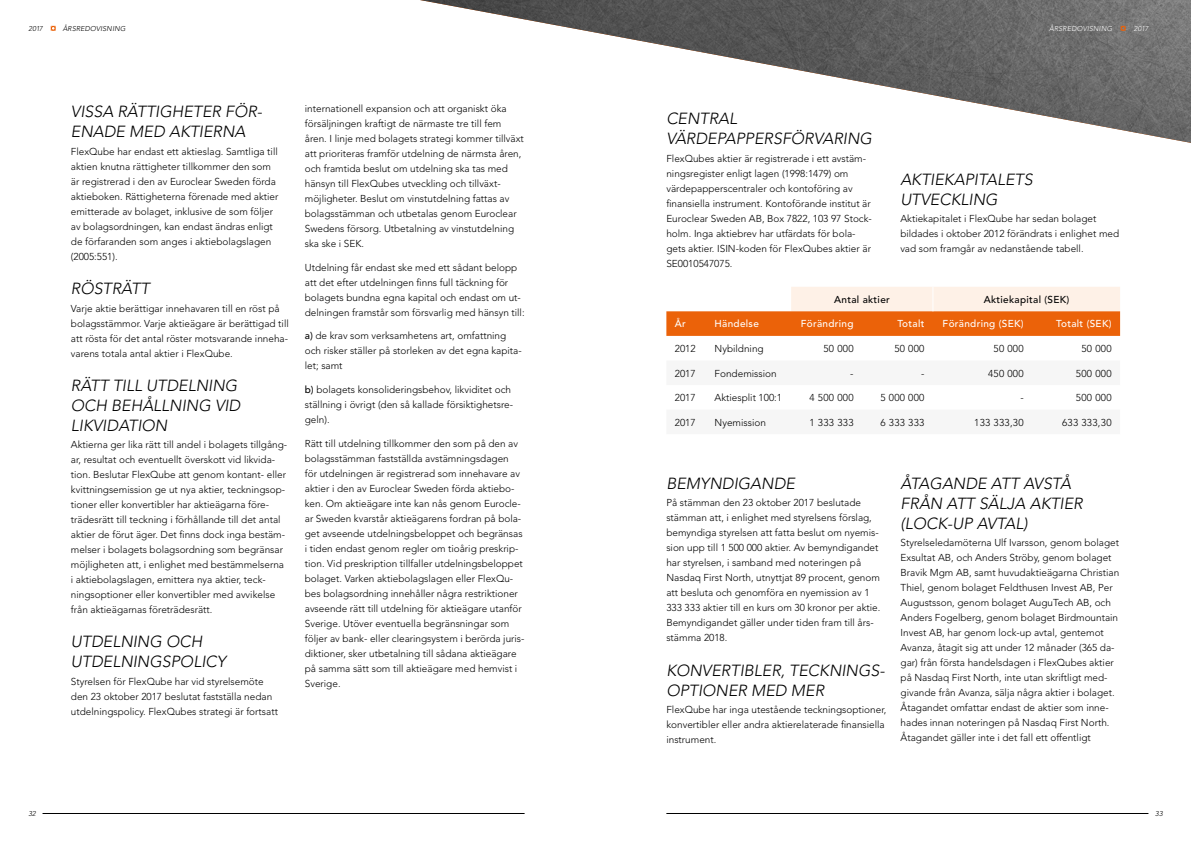
<style>
.page{position:relative;width:1191px;height:842px;background:#fff}
.page>*{position:absolute;margin:0;border:0;box-sizing:border-box;transform-origin:0 0}
.t1{font:italic 300 16px/20px "Avenir LT Std";color:#000}
.t2{font:300 10px/15px "Avenir LT Std";color:#000}
.t3{font:500 10px "Avenir LT Std";letter-spacing:.03em;color:#fff}
.t4{font:500 10px "Avenir LT Std";letter-spacing:.03em;color:#000}
.t5{font:italic 300 7px "Avenir LT Std";letter-spacing:.03em;color:#000}
.t6{font:italic 300 7px "Avenir LT Std";letter-spacing:.03em;color:#fff}
.s1{font-weight:500}
</style>
<div class="page">
<img style="left:420px;top:0;width:771px;height:143px">
<hr style="left:43px;top:813px;width:481px;height:1px;background:#000">
<svg style="left:51px;top:26px;width:5px;height:5px"></svg>
<svg style="left:1120px;top:26px;width:5px;height:5px"></svg>
<svg style="left:666px;top:287px;width:454px;height:49px;background:#f4ab7b"></svg>
<hr style="left:666px;top:813px;width:482px;height:1px;background:#000">
<p class="t5" style="left:28px;top:24px;width:16px">2017</p>
<p class="t5" style="left:63px;top:24px;width:64px">ÅRSREDOVISNING</p>
<p class="t6" style="left:1049px;top:24px;width:64px">ÅRSREDOVISNING</p>
<p class="t6" style="left:1133px;top:24px;width:16px">2017</p>
<h1 class="t1" style="left:71px;top:102px;width:193px">VISSA RÄTTIGHETER FÖR-<br>ENADE MED AKTIERNA</h1>
<p class="t2" style="left:71px;top:144px;width:209px">FlexQube har endast ett aktieslag. Samtliga till aktien knutna rättigheter tillkommer den som är registrerad i den av Euroclear Sweden förda aktieboken. Rättigheterna förenade med aktier emitterade av bolaget, inklusive de som följer av bolagsordningen, kan endast ändras enligt de förfaranden som anges i aktiebolagslagen (2005:551).</p>
<h1 class="t1" style="left:71px;top:279px;width:80px">RÖSTRÄTT</h1>
<p class="t2" style="left:71px;top:301px;width:219px">Varje aktie berättigar innehavaren till en röst på bolagsstämmor. Varje aktieägare är berättigad till att rösta för det antal röster motsvarande inneha&shy;varens totala antal aktier i FlexQube.</p>
<h1 class="t1" style="left:71px;top:376px;width:171px">RÄTT TILL UTDELNING<br>OCH BEHÅLLNING VID<br>LIKVIDATION</h1>
<p class="t2" style="left:71px;top:437px;width:218px">Aktierna ger lika rätt till andel i bolagets tillgång&shy;ar, resultat och eventuellt överskott vid likvida&shy;tion. Beslutar FlexQube att genom kontant- eller kvittningsemission ge ut nya aktier, teckningsop&shy;tioner eller konvertibler har aktieägarna före&shy;trädesrätt till teckning i förhållande till det antal aktier de förut äger. Det finns dock inga bestäm&shy;melser i bolagets bolagsordning som begränsar möjligheten att, i enlighet med bestämmelserna i aktiebolagslagen, emittera nya aktier, teck&shy;ningsoptioner eller konvertibler med avvikelse från aktieägarnas företrädesrätt.</p>
<h1 class="t1" style="left:71px;top:632px;width:157px">UTDELNING OCH<br>UTDELNINGSPOLICY</h1>
<p class="t2" style="left:71px;top:674px;width:209px">Styrelsen för FlexQube har vid styrelsemöte den 23 oktober 2017 beslutat fastställa nedan utdelningspolicy. FlexQubes strategi är fortsatt</p>
<p class="t2" style="left:305px;top:102px;width:220px">internationell expansion och att organiskt öka försäljningen kraftigt de närmaste tre till fem åren. I linje med bolagets strategi kommer tillväxt att prioriteras framför utdelning de närmsta åren, och framtida beslut om utdelning ska tas med hänsyn till FlexQubes utveckling och tillväxt&shy;möjligheter. Beslut om vinstutdelning fattas av bolagsstämman och utbetalas genom Euroclear Swedens försorg. Utbetalning av vinstutdelning ska ske i SEK.</p>
<p class="t2" style="left:305px;top:260px;width:221px">Utdelning får endast ske med ett sådant belopp att det efter utdelningen finns full täckning för bolagets bundna egna kapital och endast om ut&shy;delningen framstår som försvarlig med hänsyn till:</p>
<p class="t2" style="left:305px;top:329px;width:218px"><span class="s1">a)</span> de krav som verksamhetens art, omfattning och risker ställer på storleken av det egna kapita&shy;let; samt</p>
<p class="t2" style="left:305px;top:382px;width:210px"><span class="s1">b)</span> bolagets konsolideringsbehov, likviditet och ställning i övrigt (den så kallade försiktighetsre&shy;geln).</p>
<p class="t2" style="left:305px;top:436px;width:221px">Rätt till utdelning tillkommer den som på den av bolagsstämman fastställda avstämningsdagen<br>för utdelningen är registrerad som innehavare av aktier i den av Euroclear Sweden förda aktiebo&shy;ken. Om aktieägare inte kan nås genom Eurocle&shy;ar Sweden kvarstår aktieägarens fordran på bola&shy;get avseende utdelningsbeloppet och begränsas i tiden endast genom regler om tioårig preskrip&shy;tion. Vid preskription tillfaller utdelningsbeloppet bolaget. Varken aktiebolagslagen eller FlexQu&shy;bes bolagsordning innehåller några restriktioner avseende rätt till utdelning för aktieägare utanför Sverige. Utöver eventuella begränsningar som följer av bank- eller clearingsystem i berörda juris&shy;diktioner, sker utbetalning till sådana aktieägare på samma sätt som till aktieägare med hemvist i Sverige.</p>
<p class="t5" style="left:28px;top:809px;width:9px">32</p>
<h1 class="t1" style="left:666px;top:109px;width:207px">CENTRAL<br>VÄRDEPAPPERSFÖRVARING</h1>
<p class="t2" style="left:666px;top:151px;width:207px">FlexQubes aktier är registrerade i ett avstäm&shy;ningsregister enligt lagen (1998:1479) om värdepapperscentraler och kontoföring av finansiella instrument. Kontoförande institut är Euroclear Sweden AB, Box 7822, 103 97 Stock&shy;holm. Inga aktiebrev har utfärdats för bola&shy;gets aktier. ISIN-koden för FlexQubes aktier är SE0010547075.</p>
<h1 class="t1" style="left:900px;top:169px;width:134px">AKTIEKAPITALETS<br>UTVECKLING</h1>
<p class="t2" style="left:900px;top:211px;width:220px">Aktiekapitalet i FlexQube har sedan bolaget bildades i oktober 2012 förändrats i enlighet med vad som framgår av nedanstående tabell.</p>
<p class="t4" style="left:834px;top:294px;width:57px">Antal aktier</p>
<p class="t4" style="left:983px;top:294px;width:87px">Aktiekapital (SEK)</p>
<p class="t3" style="left:675px;top:318px;width:13px">År</p>
<p class="t3" style="left:714px;top:318px;width:46px">Händelse</p>
<p class="t3" style="left:801px;top:318px;width:54px">Förändring</p>
<p class="t3" style="left:897px;top:318px;width:29px">Totalt</p>
<p class="t3" style="left:942px;top:318px;width:82px">Förändring (SEK)</p>
<p class="t3" style="left:1056px;top:318px;width:57px">Totalt (SEK)</p>
<p class="t2" style="left:675px;top:341px;width:22px">2012</p>
<p class="t2" style="left:714px;top:341px;width:51px">Nybildning</p>
<p class="t2" style="left:823px;top:341px;width:32px">50 000</p>
<p class="t2" style="left:894px;top:341px;width:32px">50 000</p>
<p class="t2" style="left:993px;top:341px;width:32px">50 000</p>
<p class="t2" style="left:1081px;top:341px;width:32px">50 000</p>
<p class="t2" style="left:675px;top:366px;width:22px">2017</p>
<p class="t2" style="left:714px;top:366px;width:64px">Fondemission</p>
<p class="t2" style="left:850px;top:366px;width:5px">-</p>
<p class="t2" style="left:921px;top:366px;width:5px">-</p>
<p class="t2" style="left:988px;top:366px;width:37px">450 000</p>
<p class="t2" style="left:1076px;top:366px;width:37px">500 000</p>
<p class="t2" style="left:675px;top:390px;width:22px">2017</p>
<p class="t2" style="left:714px;top:390px;width:69px">Aktiesplit 100:1</p>
<p class="t2" style="left:809px;top:390px;width:45px">4 500 000</p>
<p class="t2" style="left:880px;top:390px;width:45px">5 000 000</p>
<p class="t2" style="left:1020px;top:390px;width:5px">-</p>
<p class="t2" style="left:1076px;top:390px;width:37px">500 000</p>
<p class="t2" style="left:675px;top:415px;width:22px">2017</p>
<p class="t2" style="left:714px;top:415px;width:53px">Nyemission</p>
<p class="t2" style="left:809px;top:415px;width:45px">1 333 333</p>
<p class="t2" style="left:880px;top:415px;width:45px">6 333 333</p>
<p class="t2" style="left:974px;top:415px;width:51px">133 333,30</p>
<p class="t2" style="left:1062px;top:415px;width:51px">633 333,30</p>
<h1 class="t1" style="left:666px;top:473px;width:130px">BEMYNDIGANDE</h1>
<p class="t2" style="left:666px;top:495px;width:215px">På stämman den 23 oktober 2017 beslutade stämman att, i enlighet med styrelsens förslag, bemyndiga styrelsen att fatta beslut om nyemis&shy;sion upp till 1 500 000 aktier. Av bemyndigandet har styrelsen, i samband med noteringen på Nasdaq First North, utnyttjat 89 procent, genom att besluta och genomföra en nyemission av 1<br>333 333 aktier till en kurs om 30 kronor per aktie.<br>Bemyndigandet gäller under tiden fram till års&shy;stämma 2018.</p>
<h1 class="t1" style="left:666px;top:660px;width:220px">KONVERTIBLER, TECKNINGS-<br>OPTIONER MED MER</h1>
<p class="t2" style="left:666px;top:702px;width:221px">FlexQube har inga utestående teckningsoptioner, konvertibler eller andra aktierelaterade finansiella instrument.</p>
<h1 class="t1" style="left:900px;top:473px;width:184px">ÅTAGANDE ATT AVSTÅ<br>FRÅN ATT SÄLJA AKTIER (LOCK-UP AVTAL)</h1>
<p class="t2" style="left:900px;top:535px;width:220px">Styrelseledamöterna Ulf Ivarsson, genom bolaget Exsultat AB, och Anders Ströby, genom bolaget Bravik Mgm AB, samt huvudaktieägarna Christian Thiel, genom bolaget Feldthusen Invest AB, Per Augustsson, genom bolaget AuguTech AB, och Anders Fogelberg, genom bolaget Birdmountain Invest AB, har genom lock-up avtal, gentemot Avanza, åtagit sig att under 12 månader (365 da&shy;gar) från första handelsdagen i FlexQubes aktier på Nasdaq First North, inte utan skriftligt med&shy;givande från Avanza, sälja några aktier i bolaget.<br>Åtagandet omfattar endast de aktier som inne&shy;hades innan noteringen på Nasdaq First North.<br>Åtagandet gäller inte i det fall ett offentligt</p>
<p class="t5" style="left:1155px;top:809px;width:9px">33</p>
</div>
